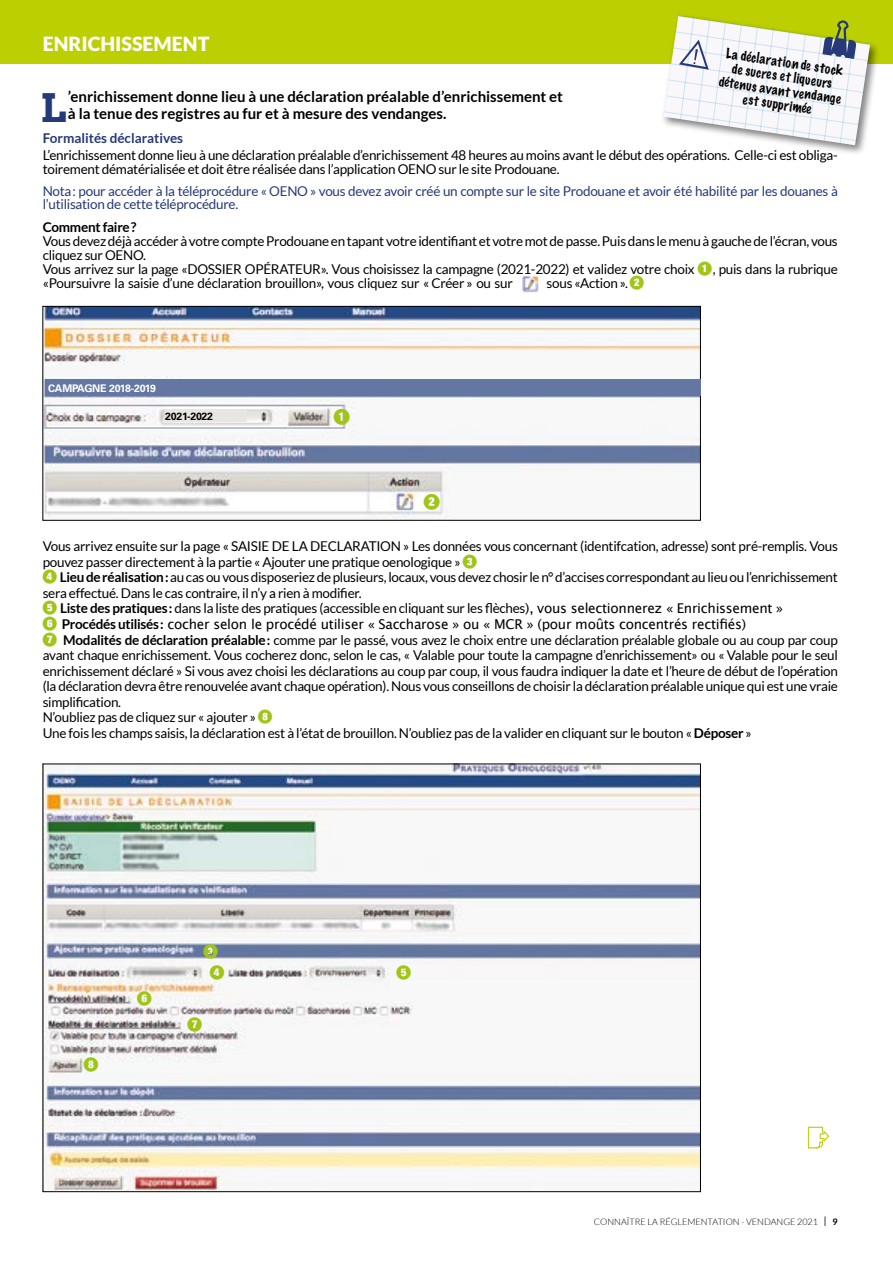
<style>
.page{position:relative;width:893px;height:1263px;background:#fff}
.page>*{position:absolute;margin:0;border:0;box-sizing:border-box;transform-origin:0 0}
.t1{font:700 39.3px "Arvo";color:#263979}
.t2{font:900 19.5px "Lato";color:#fff}
.t3{font:15.3px "Chiffre 98 Extra Enlarged";color:#a0c518}
.t4{font:700 15px/17.4px "Lato";color:#000}
.t5{font:13.8px "Chiffre 98 Extra Enlarged";color:#a0c518}
.t6{font:13.5px/15.6px "Lato";letter-spacing:-.02em;color:#000}
.t7{font:13.5px/13.2px "Lato";letter-spacing:-.02em;color:#263979}
.t8{font:13.5px "Lucida Grande";letter-spacing:-.02em;color:#000}
.t9{font:700 13.5px "Lato";color:#263979}
.t10{font:700 13.5px "Lato";letter-spacing:-.02em;color:#000}
.t11{font:100 12.9px/14.2px "Marker Felt";color:#000;text-align:center}
.t12{font:700 10.5px "Univers";letter-spacing:-.02em;color:#fff}
.t13{font:700 10.5px "Univers";letter-spacing:-.02em;color:#000}
.t14{font:300 9px "Lato";color:#000}
.s1{font-family:"Chiffre 98 Extra Enlarged";color:#a0c518}
.s2{font-weight:700}
.s3{font-family:"Lucida Grande"}
.s4{font-family:"Lato";font-weight:700}
.s5{font-size:13.5px}
</style>
<div class="page">
<img style="left:45px;top:766px;width:654px;height:424px">
<div style="left:0;top:0;width:893px;height:64px;background:#bccf00"></div>
<div style="left:661px;top:14px;width:219px;height:142px;background:#000;opacity:.5"></div>
<svg style="left:663px;top:15px;width:207px;height:130px"></svg>
<img style="left:45px;top:308px;width:654px;height:211px">
<div style="left:43px;top:306px;width:658px;height:215px;border:1px solid #000"></div>
<img style="left:522px;top:276px;width:17px;height:17px">
<div style="left:45px;top:380px;width:655px;height:16px;background:#6477a3"></div>
<div style="left:165px;top:409px;width:82px;height:13px;background:#e7e6e2"></div>
<div style="left:206px;top:947px;width:7px;height:7px;background:#fff;border-radius:50%"></div>
<svg style="left:808px;top:1127px;width:21px;height:21px"></svg>
<h2 class="t2" style="left:43px;top:32px;width:168px">ENRICHISSEMENT</h2>
<p class="t11" style="left:725px;top:45px;width:124px;rotate:9deg">La déclaration de stock de sucres et liqueurs détenus avant vendange est supprimée</p>
<h1 class="t1" style="left:41px;top:83px;width:27px">L</h1>
<p class="t4" style="left:68px;top:88px;width:497px">’enrichissement donne lieu à une déclaration préalable d’enrichissement et à la tenue des registres au fur et à mesure des vendanges.</p>
<p class="t9" style="left:43px;top:130px;width:142px">Formalités déclaratives</p>
<p class="t6" style="left:43px;top:148px;width:796px;line-height:14.1px">L’enrichissement donne lieu à une déclaration préalable d’enrichissement 48 heures au moins avant le début des opérations. Celle-ci est obliga&shy;toirement dématérialisée et doit être réalisée dans l’application OENO sur le site Prodouane.</p>
<p class="t7" style="left:43px;top:185px;width:797px">Nota: pour accéder à la téléprocédure « OENO » vous devez avoir créé un compte sur le site Prodouane et avoir été habilité par les douanes à l’utilisation de cette téléprocédure.</p>
<p class="t10" style="left:43px;top:219px;width:95px">Comment faire?</p>
<p class="t6" style="left:43px;top:234px;width:797px;line-height:14.1px">Vous devez déjà accéder à votre compte Prodouane en tapant votre identifiant et votre mot de passe. Puis dans le menu à gauche de l’écran, vous cliquez sur OENO.<br>Vous arrivez sur la page «DOSSIER OPÉRATEUR». Vous choisissez la campagne (2021-2022) et validez votre choix <span class="s1">1</span>, puis dans la rubrique «Poursuivre la saisie d’une déclaration brouillon», vous cliquez sur « Créer » ou sur</p>
<p class="t6" style="left:547px;top:275px;width:100px">sous «Action ». <span class="s1">2</span></p>
<p class="t12" style="left:48px;top:382px;width:109px">CAMPAGNE 2018-2019</p>
<p class="t13" style="left:165px;top:410px;width:49px">2021-2022</p>
<p class="t3" style="left:334px;top:409px;width:19px">1</p>
<p class="t3" style="left:424px;top:493px;width:19px">2</p>
<p class="t6" style="left:43px;top:538px;width:797px">Vous arrivez ensuite sur la page « SAISIE DE LA DECLARATION » Les données vous concernant (identifcation, adresse) sont pré-remplis. Vous pouvez passer directement à la partie « Ajouter une pratique oenologique » <span class="s1">3<br>4</span><span class="s2">Lieu de réalisation:</span> au cas ou vous disposeriez de plusieurs, locaux, vous devez chosir le n° d’accises correspondant au lieu ou l’enrichissement sera effectué. Dans le cas contraire, il n’y a rien à modifier.<br><span class="s1">5</span> <span class="s2">Liste des pratiques:</span> dans la liste des pratiques (accessible en cliquant sur les flèches<span class="s3">), vous selectionnerez « Enrichissement »</span></p>
<p class="t8" style="left:43px;top:616px;width:705px"><span class="s1">6</span> <span class="s4">Procédés utilisés:</span> cocher selon le procédé utiliser « Saccharose » ou « MCR » (pour moûts concentrés rectifiés)</p>
<p class="t6" style="left:43px;top:632px;width:797px"><span class="s1">7</span> <span class="s2">Modalités de déclaration préalable:</span> comme par le passé, vous avez le choix entre une déclaration préalable globale ou au coup par coup avant chaque enrichissement. Vous cocherez donc, selon le cas, « Valable pour toute la campagne d’enrichissement» ou « Valable pour le seul enrichissement déclaré » Si vous avez choisi les déclarations au coup par coup, il vous faudra indiquer la date et l’heure de début de l’opération (la déclaration devra être renouvelée avant chaque opération). Nous vous conseillons de choisir la déclaration préalable unique qui est une vraie simplification.<br>N’oubliez pas de cliquez sur « ajouter » <span class="s1">8<br></span>Une fois les champs saisis, la déclaration est à l’état de brouillon. N’oubliez pas de la valider en cliquant sur le bouton « <span class="s2">Déposer</span> »</p>
<p class="t5" style="left:204px;top:944px;width:17px">3</p>
<p class="t5" style="left:84px;top:1057px;width:17px">8</p>
<p class="t5" style="left:137px;top:991px;width:17px">6</p>
<p class="t5" style="left:210px;top:965px;width:17px">4</p>
<p class="t5" style="left:396px;top:965px;width:17px">5</p>
<p class="t5" style="left:187px;top:1017px;width:17px">7</p>
<p class="t14" style="left:594px;top:1217px;width:245px">CONNAÎTRE LA RÉGLEMENTATION - VENDANGE 2021 <span class="s5">I</span> <span class="s2">9</span></p>
</div>
